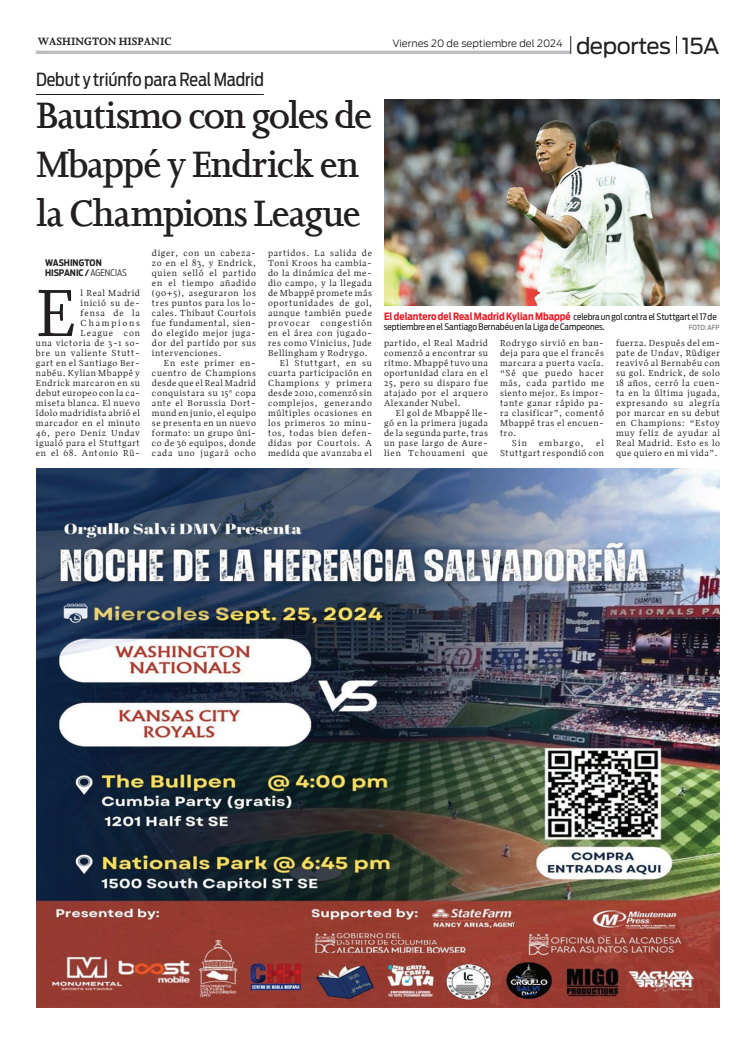
<style>
.page{position:relative;width:756px;height:1044px;background:#fff}
.page>*{position:absolute;margin:0;border:0;box-sizing:border-box;transform-origin:0 0}
.t1{font:68.3px "Quiosco";color:#231f20}
.t2{font:600 42.6px/49px "Joanna";letter-spacing:-.035em;color:#231f20;scale:.96 1}
.t3{font:18px "Ford Antenna Cond";letter-spacing:-.005em;color:#231f20}
.t4{font:700 12px "Joanna";color:#231f20}
.t5{font:700 10px "Ford Antenna Cond";color:#ee1c28}
.t6{font:300 10px "Ford Antenna";color:#231f20}
.t7{font:9px/10px "Quiosco";letter-spacing:.065em;color:#231f20;text-align:justify}
.t8{font:9px "Ford Antenna Cond";color:#231f20}
.t9{font:700 9px/10px "Ford Antenna Cond";color:#231f20}
.t10{font:9px "Quiosco";letter-spacing:.1em;color:#231f20}
.t11{font:9px "Quiosco";letter-spacing:.11em;color:#231f20}
.t12{font:500 condensed 7px "Ford Antenna";letter-spacing:-.005em;color:#808285}
.s1{font-weight:400;font-size:22px}
.s2{font-weight:300}
.s3{font-family:"Times"}
.s4{font-weight:400;font-size:9px;color:#231f20}
</style>
<div class="page">
<hr style="left:36px;top:51px;width:534px;height:3px;background:#bcbdc0">
<svg style="left:676px;top:36px;width:1px;height:18px"></svg>
<svg style="left:570px;top:36px;width:1px;height:18px"></svg>
<hr style="left:36px;top:94px;width:228px;height:1px;background:#231f20">
<img style="left:384px;top:99px;width:336px;height:207px">
<img style="left:36px;top:468px;width:684px;height:540px">
<h3 class="t4" style="left:38px;top:34px;width:135px">WASHINGTON HISPANIC</h3>
<p class="t6" style="left:393px;top:35px;width:329px">Viernes 20 de septiembre del 2024 <span class="s1">deportes 15A</span></p>
<h3 class="t3" style="left:36px;top:64px;width:229px">Debut y triúnfo para Real Madrid</h3>
<h2 class="t2" style="left:36px;top:89px;width:352px">Bautismo con goles de<br>Mbappé y Endrick en la Champions League</h2>
<p class="t9" style="left:45px;top:257px;width:84px">WASHINGTON<br>HISPANIC / <span class="s2">AGENCIAS</span></p>
<h1 class="t1" style="left:36px;top:271px;width:42px">E</h1>
<p class="t7" style="left:36px;top:288px;width:106px;text-align:right">l Real Madrid<br>inició su de-<br>fensa de la<br>Champions<br>League con<br>una victoria de 3-1 so&shy;bre un valiente Stutt&shy;gart en el Santiago Ber&shy;nabéu. Kylian Mbappé y<br>Endrick marcaron en su debut europeo con la ca&shy;miseta blanca. El nuevo ídolo madridista abrió el marcador en el minuto<br>46, pero Deniz Undav igualó para el Stuttgart en el 68. Antonio Rü-</p>
<p class="t7" style="left:152px;top:248px;width:106px">diger, con un cabeza&shy;zo en el 83, y Endrick, quien selló el partido en el tiempo añadido (90+5), aseguraron los tres puntos para los lo&shy;cales. Thibaut Courtois fue fundamental, sien&shy;do elegido mejor juga&shy;dor del partido por sus intervenciones.</p>
<p class="t7" style="left:152px;top:358px;width:106px;text-indent:12px">En este primer en&shy;cuentro de Champions desde que el Real Madrid conquistara su 15<span class="s3">ª</span> copa ante el Borussia Dort&shy;mund en junio, el equipo se presenta en un nuevo formato: un grupo úni&shy;co de 36 equipos, donde cada uno jugará ocho</p>
<p class="t7" style="left:268px;top:248px;width:106px">partidos. La salida de</p>
<p class="t7" style="left:268px;top:258px;width:106px">Toni Kroos ha cambia-</p>
<p class="t7" style="left:268px;top:268px;width:106px">do la dinámica del me-</p>
<p class="t7" style="left:268px;top:278px;width:105px">dio campo, y la llegada</p>
<p class="t7" style="left:268px;top:288px;width:106px">de Mbappé promete más</p>
<p class="t7" style="left:268px;top:298px;width:106px">oportunidades de gol,</p>
<p class="t7" style="left:268px;top:308px;width:106px">aunque también puede</p>
<p class="t10" style="left:268px;top:317px;width:106px">provocar congestión</p>
<p class="t7" style="left:268px;top:328px;width:106px">en el área con jugado-</p>
<p class="t7" style="left:268px;top:338px;width:106px">res como Vinicius, Jude</p>
<p class="t7" style="left:268px;top:348px;width:101px">Bellingham y Rodrygo.</p>
<p class="t7" style="left:280px;top:358px;width:94px">El Stuttgart, en su</p>
<p class="t7" style="left:268px;top:368px;width:106px">cuarta participación en</p>
<p class="t7" style="left:268px;top:378px;width:106px">Champions y primera</p>
<p class="t7" style="left:268px;top:388px;width:105px">desde 2010, comenzó sin</p>
<p class="t7" style="left:268px;top:398px;width:105px">complejos, generando</p>
<p class="t7" style="left:268px;top:408px;width:105px">múltiples ocasiones en</p>
<p class="t7" style="left:268px;top:418px;width:105px">los primeros 20 minu-</p>
<p class="t7" style="left:268px;top:428px;width:105px">tos, todas bien defen-</p>
<p class="t7" style="left:268px;top:438px;width:105px">didas por Courtois. A</p>
<p class="t7" style="left:268px;top:448px;width:106px">medida que avanzaba el</p>
<p class="t5" style="left:384px;top:307px;width:334px">El delantero del Real Madrid Kylian Mbappé <span class="s4">celebra un gol contra el Stuttgart el 17 de</span></p>
<p class="t8" style="left:384px;top:319px;width:222px">septiembre en el Santiago Bernabéu en la Liga de Campeones.</p>
<p class="t12" style="left:689px;top:321px;width:32px">FOTO: AFP</p>
<p class="t7" style="left:384px;top:338px;width:106px">partido, el Real Madrid comenzó a encontrar su ritmo. Mbappé tuvo una oportunidad clara en el 25, pero su disparo fue atajado por el arquero Alexander Nubel.</p>
<p class="t7" style="left:384px;top:408px;width:106px;text-indent:12px">El gol de Mbappé lle&shy;gó en la primera jugada de la segunda parte, tras un pase largo de Aure&shy;lien Tchouameni que</p>
<p class="t7" style="left:500px;top:338px;width:105px">Rodrygo sirvió en ban-</p>
<p class="t7" style="left:500px;top:348px;width:106px">deja para que el francés</p>
<p class="t7" style="left:500px;top:358px;width:105px">marcara a puerta vacía.</p>
<p class="t7" style="left:500px;top:368px;width:106px">“Sé que puedo hacer</p>
<p class="t7" style="left:500px;top:378px;width:106px">más, cada partido me</p>
<p class="t7" style="left:500px;top:388px;width:106px">siento mejor. Es impor-</p>
<p class="t7" style="left:500px;top:398px;width:106px">tante ganar rápido pa-</p>
<p class="t7" style="left:500px;top:408px;width:105px">ra clasificar”, comentó</p>
<p class="t7" style="left:500px;top:418px;width:106px">Mbappé tras el encuen-</p>
<p class="t7" style="left:500px;top:428px;width:18px">tro.</p>
<p class="t7" style="left:512px;top:438px;width:16px">Sin</p>
<p class="t11" style="left:539px;top:437px;width:46px">embargo,</p>
<p class="t7" style="left:500px;top:438px;width:105px;text-align:right">el<br>Stuttgart respondió con</p>
<p class="t7" style="left:616px;top:338px;width:106px">fuerza. Después del em&shy;pate de Undav, Rüdiger reavivó al Bernabéu con su gol. Endrick, de solo 18 años, cerró la cuen&shy;ta en la última jugada, expresando su alegría por marcar en su debut en Champions: “Estoy muy feliz de ayudar al Real Madrid. Esto es lo que quiero en mi vida”.</p>
</div>
